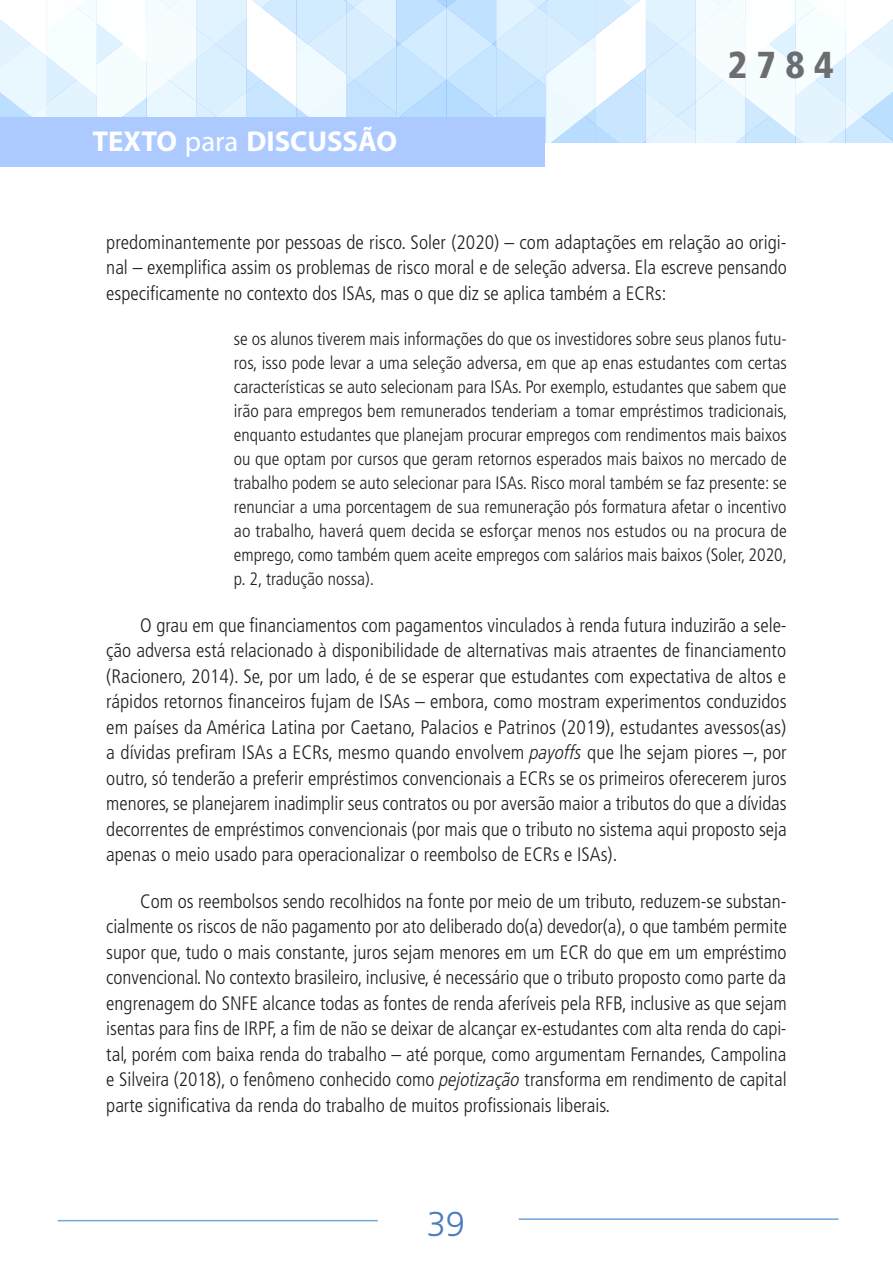
<style>
.page{position:relative;width:893px;height:1263px;background:#fff}
.page>*{position:absolute;margin:0;border:0;box-sizing:border-box;transform-origin:0 0}
.t1{font:900 condensed 37.5px "Frutiger LT Pro";color:#6c6d70}
.t2{font:300 34.5px "Frutiger LT Pro";color:#4b7cbe}
.t3{font:700 28.8px "Myriad Pro";color:#fff}
.texto_corrido{font:300 condensed 19.5px/25.5px "Frutiger LT Pro";color:#231f20;text-align:justify}
.blocado{font:300 condensed 18px/24px "Frutiger LT Pro";color:#231f20;text-align:justify}
.s1{font-weight:400}
.s2{font-style:italic}
</style>
<div class="page">
<svg style="left:0;top:0;width:893px;height:143px"></svg>
<div style="left:0;top:118px;width:545px;height:49px;background:#accaff"></div>
<hr style="left:519px;top:1218px;width:319px;height:2px;background:#6fa5d9">
<hr style="left:58px;top:1220px;width:320px;height:1px;background:#6fa5d9">
<h3 class="t3" style="left:92px;top:122px;width:306px">TEXTO <span class="s1">para</span> DISCUSSÃO</h3>
<h1 class="t1" style="left:728px;top:42px;width:108px">2784</h1>
<p class="texto_corrido" style="left:106px;top:229px;width:682px">predominantemente por pessoas de risco. Soler (2020) – com adaptações em relação ao origi&shy;nal – exemplifica assim os problemas de risco moral e de seleção adversa. Ela escreve pensando especificamente no contexto dos ISAs, mas o que diz se aplica também a ECRs:</p>
<p class="blocado" style="left:234px;top:327px;width:555px">se os alunos tiverem mais informações do que os investidores sobre seus planos futu&shy;ros, isso pode levar a uma seleção adversa, em que ap enas estudantes com certas características se auto selecionam para ISAs. Por exemplo, estudantes que sabem que irão para empregos bem remunerados tenderiam a tomar empréstimos tradicionais, enquanto estudantes que planejam procurar empregos com rendimentos mais baixos ou que optam por cursos que geram retornos esperados mais baixos no mercado de trabalho podem se auto selecionar para ISAs. Risco moral também se faz presente: se renunciar a uma porcentagem de sua remuneração pós formatura afetar o incentivo ao trabalho, haverá quem decida se esforçar menos nos estudos ou na procura de emprego, como também quem aceite empregos com salários mais baixos (Soler, 2020, p. 2, tradução nossa).</p>
<p class="texto_corrido" style="left:106px;top:612px;width:682px;text-indent:34px">O grau em que financiamentos com pagamentos vinculados à renda futura induzirão a sele&shy;ção adversa está relacionado à disponibilidade de alternativas mais atraentes de financiamento (Racionero, 2014). Se, por um lado, é de se esperar que estudantes com expectativa de altos e rápidos retornos financeiros fujam de ISAs – embora, como mostram experimentos conduzidos em países da América Latina por Caetano, Palacios e Patrinos (2019), estudantes avessos(as) a dívidas prefiram ISAs a ECRs, mesmo quando envolvem <span class="s2">payoffs</span> que lhe sejam piores –, por outro, só tenderão a preferir empréstimos convencionais a ECRs se os primeiros oferecerem juros menores, se planejarem inadimplir seus contratos ou por aversão maior a tributos do que a dívidas decorrentes de empréstimos convencionais (por mais que o tributo no sistema aqui proposto seja apenas o meio usado para operacionalizar o reembolso de ECRs e ISAs).</p>
<p class="texto_corrido" style="left:106px;top:888px;width:682px;text-indent:34px">Com os reembolsos sendo recolhidos na fonte por meio de um tributo, reduzem-se substan&shy;cialmente os riscos de não pagamento por ato deliberado do(a) devedor(a), o que também permite supor que, tudo o mais constante, juros sejam menores em um ECR do que em um empréstimo convencional. No contexto brasileiro, inclusive, é necessário que o tributo proposto como parte da engrenagem do SNFE alcance todas as fontes de renda aferíveis pela RFB, inclusive as que sejam isentas para fins de IRPF, a fim de não se deixar de alcançar ex-estudantes com alta renda do capi&shy;tal, porém com baixa renda do trabalho – até porque, como argumentam Fernandes, Campolina e Silveira (2018), o fenômeno conhecido como <span class="s2">pejotização</span> transforma em rendimento de capital parte significativa da renda do trabalho de muitos profissionais liberais.</p>
<h2 class="t2" style="left:427px;top:1204px;width:40px">39</h2>
</div>
